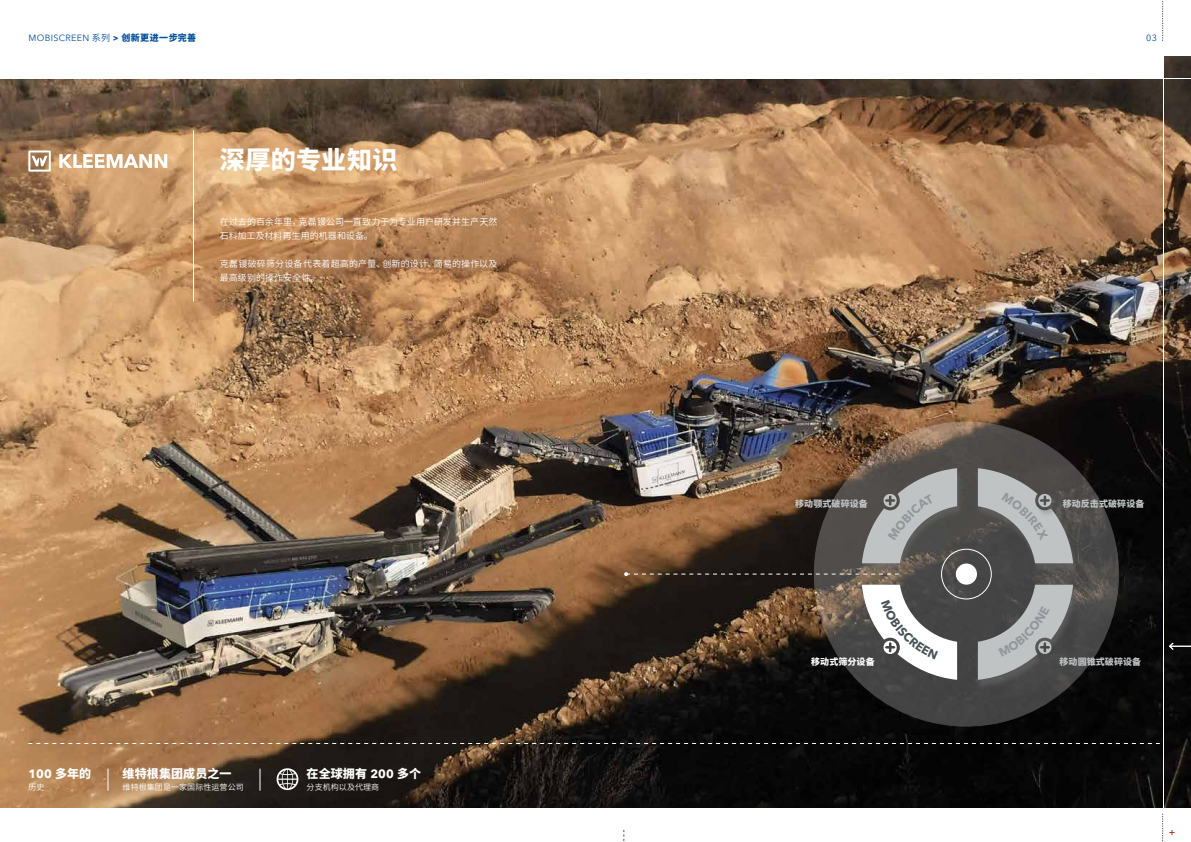
<style>
.page{position:relative;width:1191px;height:842px;background:#fff}
.page>*{position:absolute;margin:0;border:0;box-sizing:border-box;transform-origin:0 0}
.t1{font:800 25px "Source Han Sans CN";letter-spacing:.015em;color:#fff}
.t2{font:800 12px "Source Han Sans CN";letter-spacing:.01em;color:#fff}
.t3{font:700 12px "Avenir Next LT Pro";color:#fff}
.t4{font:9px/14px "Source Han Sans CN";letter-spacing:.01em;color:#fff}
.t5{font:800 9px "Source Han Sans CN";letter-spacing:.01em;color:#bfc3c4}
.t6{font:9px "Avenir Next LT Pro";letter-spacing:.035em;color:#004f9f}
.t7{font:800 9px "Source Han Sans CN";letter-spacing:.01em;color:#fff}
.t8{font:8px "Source Han Sans CN";letter-spacing:.01em;color:#fff}
.s1{font-family:"Source Han Sans CN"}
.s2{font-weight:700}
.s3{font-family:"Source Han Sans CN";font-weight:800}
.s4{font-family:"Avenir Next LT Pro";font-weight:700}
</style>
<div class="page">
<img style="left:0;top:79px;width:1162px;height:729px">
<img style="left:1164px;top:57px;width:27px;height:751px">
<svg style="left:1162px;top:814px;width:1px;height:27px"></svg>
<svg style="left:1169px;top:830px;width:5px;height:5px"></svg>
<svg style="left:28px;top:743px;width:1131px;height:1px"></svg>
<svg style="left:1162px;top:1px;width:1px;height:40px"></svg>
<hr style="left:193px;top:130px;width:1px;height:172px;background:#fff">
<svg style="left:59px;top:154px;width:108px;height:14px"></svg>
<svg style="left:28px;top:150px;width:23px;height:22px"></svg>
<svg style="left:624px;top:572px;width:190px;height:4px"></svg>
<svg style="left:814px;top:422px;width:304px;height:304px;background:#544f4b"></svg>
<div style="left:860px;top:470px;width:103px;height:104px;background:#6f6f6f;opacity:.5"></div>
<div style="left:975px;top:470px;width:104px;height:104px;background:#6f6f6f;opacity:.5"></div>
<div style="left:975px;top:586px;width:104px;height:104px;background:#6f6f6f;opacity:.5"></div>
<svg style="left:1169px;top:642px;width:22px;height:8px"></svg>
<div style="left:941px;top:549px;width:50px;height:50px;border:1px solid #fff;border-radius:50%"></div>
<div style="left:955px;top:563px;width:22px;height:22px;background:#fff;border-radius:50%"></div>
<svg style="left:108px;top:769px;width:1px;height:22px"></svg>
<svg style="left:260px;top:769px;width:1px;height:22px"></svg>
<svg style="left:276px;top:768px;width:22px;height:22px"></svg>
<svg style="left:978px;top:468px;width:95px;height:95px;background:#838484"></svg>
<svg style="left:978px;top:585px;width:95px;height:95px;background:#818383"></svg>
<svg style="left:862px;top:585px;width:95px;height:95px"></svg>
<svg style="left:862px;top:468px;width:95px;height:95px;background:#868786"></svg>
<p class="t6" style="left:28px;top:32px;width:169px">MOBISCREEN <span class="s1">系列</span> <span class="s2">&gt;</span> <span class="s3">创新更进一步完善</span></p>
<p class="t6" style="left:1146px;top:32px;width:12px">03</p>
<h1 class="t1" style="left:220px;top:146px;width:179px">深厚的专业知识</h1>
<p class="t4" style="left:220px;top:215px;width:279px">在过去的百余年里，克磊镘公司一直致力于为专业用户研发并生产天然石料加工及材料再生用的机器和设备。</p>
<p class="t4" style="left:220px;top:257px;width:279px">克磊镘破碎筛分设备代表着超高的产量、创新的设计、简易的操作以及最高级别的操作安全性。</p>
<h2 class="t3" style="left:28px;top:766px;width:64px">100 <span class="s3">多年的</span></h2>
<p class="t8" style="left:28px;top:782px;width:18px">历史</p>
<h2 class="t2" style="left:123px;top:766px;width:110px">维特根集团成员之一</h2>
<p class="t8" style="left:123px;top:782px;width:123px">维特根集团是一家国际性运营公司</p>
<h2 class="t2" style="left:306px;top:766px;width:116px">在全球拥有 <span class="s4">200</span> 多个</h2>
<p class="t8" style="left:306px;top:782px;width:74px">分支机构以及代理商</p>
<p class="t5" style="left:795px;top:499px;width:74px">移动颚式破碎设备</p>
<p class="t7" style="left:811px;top:657px;width:65px">移动式筛分设备</p>
<p class="t5" style="left:1062px;top:499px;width:83px">移动反击式破碎设备</p>
<p class="t5" style="left:1059px;top:657px;width:83px">移动圆锥式破碎设备</p>
</div>
